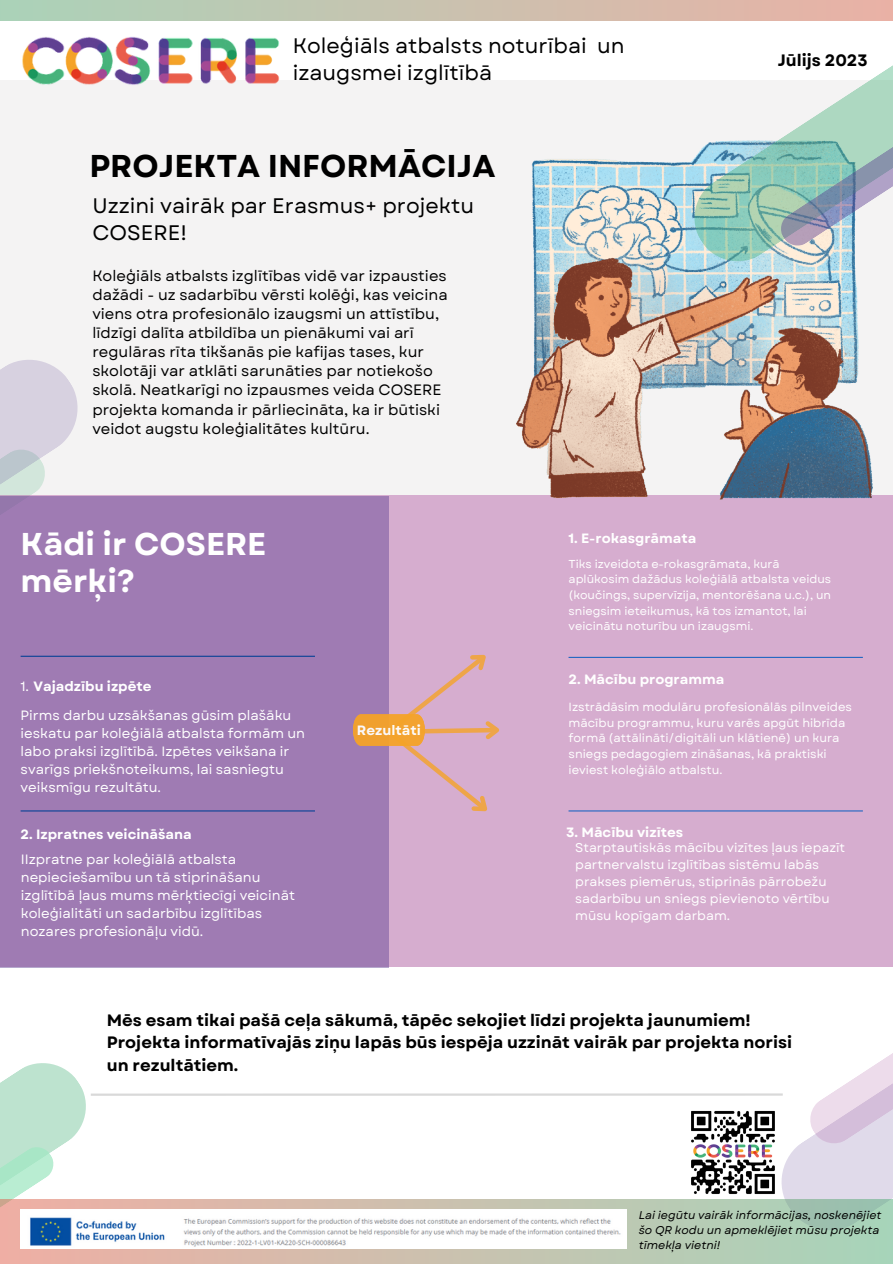
<style>
.page{position:relative;width:893px;height:1264px;background:#fff}
.page>*{position:absolute;margin:0;border:0;box-sizing:border-box;transform-origin:0 0}
.t1{font:700 31.5px "Garet";color:#000}
.t2{font:700 31.5px/37.2px "Garet";color:#fff}
.t3{font:21px/27px "Garet";color:#000}
.t4{font:700 16.5px/22.5px "Garet";color:#000}
.t5{font:15px/19.2px "Garet";color:#000}
.t6{font:13.5px/18px "Garet";color:#fff}
.t7{font:700 13.5px "Garet";color:#fff}
.t8{font:12.75px/17px "Garet";color:#fff}
.t9{font:11.85px/15.8px "Garet";color:#fff}
.t10{font:11.55px/15.6px "Garet";color:#fff}
.t11{font:italic 11.25px/15px "Garet";color:#000}
.s1{font-weight:400}
</style>
<div class="page">
<div style="left:0;top:81px;width:892px;height:414px;background:#f4f3f3"></div>
<img style="left:691px;top:1110px;width:83px;height:84px">
<svg style="left:774px;top:966px;width:118px;height:233px"></svg>
<div style="left:0;top:495px;width:892px;height:471px;background:#d6adcf"></div>
<div style="left:0;top:496px;width:389px;height:471px;background:#9f7bb3"></div>
<svg style="left:0;top:1063px;width:92px;height:136px"></svg>
<svg style="left:0;top:1199px;width:892px;height:64px;background:#c3c5b1"></svg>
<hr style="left:21px;top:655px;width:294px;height:2px;background:#094296">
<hr style="left:568px;top:657px;width:294px;height:1px;background:#2267c2">
<hr style="left:568px;top:810px;width:294px;height:1px;background:#2267c2">
<hr style="left:21px;top:810px;width:294px;height:1px;background:#094296">
<hr style="left:91px;top:1093px;width:691px;height:2px;background:#d9d9d9">
<svg style="left:516px;top:159px;width:356px;height:341px"></svg>
<svg style="left:688px;top:66px;width:204px;height:201px"></svg>
<svg style="left:778px;top:123px;width:114px;height:125px;background:#a4c1c0"></svg>
<svg style="left:0;top:360px;width:84px;height:297px"></svg>
<div style="left:0;top:0;width:892px;height:21px;background:linear-gradient(to right,#aad2b8,#eab1a5)"></div>
<img style="left:21px;top:36px;width:262px;height:49px">
<img style="left:21px;top:1209px;width:605px;height:39px">
<svg style="left:353px;top:654px;width:146px;height:158px"></svg>
<p class="t3" style="left:293px;top:32px;width:333px">Koleģiāls atbalsts noturībai un izaugsmei izglītībā</p>
<p class="t1" style="left:89px;top:143px;width:407px">PROJEKTA INFORMĀCIJA</p>
<p class="t3" style="left:92px;top:192px;width:383px">Uzzini vairāk par Erasmus+ projektu<br>COSERE!</p>
<p class="t5" style="left:92px;top:266px;width:357px">Koleģiāls atbalsts izglītības vidē var izpausties dažādi - uz sadarbību vērsti kolēģi, kas veicina viens otra profesionālo izaugsmi un attīstību, līdzīgi dalīta atbildība un pienākumi vai arī regulāras rīta tikšanās pie kafijas tases, kur skolotāji var atklāti sarunāties par notiekošo skolā. Neatkarīgi no izpausmes veida COSERE projekta komanda ir pārliecināta, ka ir būtiski veidot augstu koleģialitātes kultūru.</p>
<p class="t4" style="left:777px;top:49px;width:92px">Jūlijs 2023</p>
<p class="t2" style="left:21px;top:525px;width:247px">Kādi ir COSERE mērķi?</p>
<p class="t7" style="left:20px;top:676px;width:133px"><span class="s1">1.</span> Vajadzību izpēte</p>
<p class="t6" style="left:21px;top:706px;width:286px">Pirms darbu uzsākšanas gūsim plašāku ieskatu par koleģiālā atbalsta formām un labo praksi izglītībā. Izpētes veikšana ir svarīgs priekšnoteikums, lai sasniegtu veiksmīgu rezultātu.</p>
<p class="t7" style="left:21px;top:825px;width:172px">2. Izpratnes veicināšana</p>
<p class="t6" style="left:21px;top:850px;width:276px">IIzpratne par koleģiālā atbalsta nepieciešamību un tā stiprināšanu izglītībā ļaus mums mērķtiecīgi veicināt koleģialitāti un sadarbību izglītības nozares profesionāļu vidū.</p>
<p class="t7" style="left:357px;top:720px;width:65px">Rezultāti</p>
<p class="t7" style="left:568px;top:528px;width:129px">1. E-rokasgrāmata</p>
<p class="t10" style="left:568px;top:556px;width:264px">Tiks izveidota e-rokasgrāmata, kurā aplūkosim dažādus koleģiālā atbalsta veidus (koučings, supervīzija, mentorēšana u.c.), un sniegsim ieteikumus, kā tos izmantot, lai veicinātu noturību un izaugsmi.</p>
<p class="t7" style="left:568px;top:669px;width:157px">2. Mācību programma</p>
<p class="t9" style="left:568px;top:699px;width:285px">Izstrādāsim modulāru profesionālās pilnveides mācību programmu, kuru varēs apgūt hibrīda formā (attālināti/digitāli un klātienē) un kura sniegs pedagogiem zināšanas, kā praktiski ieviest koleģiālo atbalstu.</p>
<p class="t7" style="left:566px;top:822px;width:118px">3. Mācību vizītes</p>
<p class="t8" style="left:575px;top:838px;width:271px">Starptautiskās mācību vizītes ļaus iepazīt partnervalstu izglītības sistēmu labās prakses piemērus, stiprinās pārrobežu sadarbību un sniegs pievienoto vērtību mūsu kopīgam darbam.</p>
<p class="t4" style="left:107px;top:1008px;width:686px">Mēs esam tikai pašā ceļa sākumā, tāpēc sekojiet līdzi projekta jaunumiem!<br>Projekta informatīvajās ziņu lapās būs iespēja uzzināt vairāk par projekta norisi un rezultātiem.</p>
<p class="t11" style="left:638px;top:1207px;width:244px">Lai iegūtu vairāk informācijas, noskenējiet šo QR kodu un apmeklējiet mūsu projekta tīmekļa vietni!</p>
</div>
